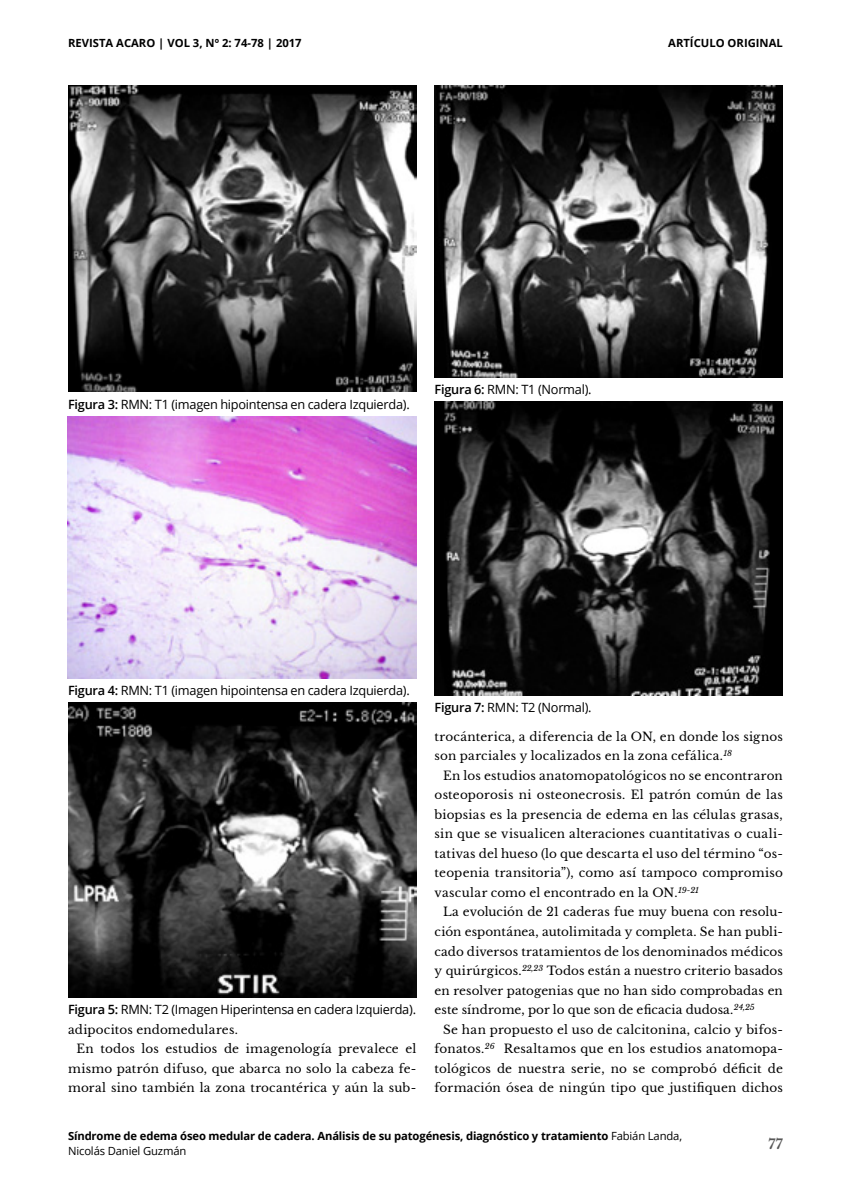
<style>
.page{position:relative;width:851px;height:1191px;background:#fff}
.page>*{position:absolute;margin:0;border:0;box-sizing:border-box;transform-origin:0 0}
.t1{font:700 13.5px "Libre Baskerville";color:#575757}
.t2{font:12.75px "Open Sans";letter-spacing:-.02em;color:#000}
.t3{font:12px/19.5px "Libre Baskerville";letter-spacing:.015em;color:#000;text-align:justify}
.t4{font:700 11.25px/15px "Open Sans";letter-spacing:-.015em;color:#000}
.s1{font-weight:600}
.s2{font-weight:400}
</style>
<div class="page">
<img style="left:68px;top:85px;width:348px;height:307px">
<img style="left:67px;top:416px;width:349px;height:262px">
<img style="left:68px;top:703px;width:348px;height:294px">
<img style="left:434px;top:85px;width:348px;height:292px">
<img style="left:434px;top:401px;width:348px;height:294px">
<p class="t4" style="left:68px;top:35px;width:235px">REVISTA ACARO | VOL 3, Nº 2: 74-78 | 2017</p>
<p class="t4" style="left:668px;top:35px;width:116px">ARTÍCULO ORIGINAL</p>
<p class="t2" style="left:68px;top:396px;width:343px"><span class="s1">Figura 3:</span> RMN: T1 (imagen hipointensa en cadera Izquierda).</p>
<p class="t2" style="left:434px;top:381px;width:158px"><span class="s1">Figura 6:</span> RMN: T1 (Normal).</p>
<p class="t2" style="left:68px;top:682px;width:343px"><span class="s1">Figura 4:</span> RMN: T1 (imagen hipointensa en cadera Izquierda).</p>
<p class="t2" style="left:68px;top:1001px;width:349px"><span class="s1">Figura 5:</span> RMN: T2 (Imagen Hiperintensa en cadera Izquierda).</p>
<p class="t3" style="left:68px;top:1019px;width:171px">adipocitos endomedulares.</p>
<p class="t3" style="left:77px;top:1039px;width:341px">En todos los estudios de imagenología prevalece el</p>
<p class="t3" style="left:68px;top:1058px;width:350px">mismo patrón difuso, que abarca no solo la cabeza fe-</p>
<p class="t3" style="left:68px;top:1078px;width:350px">moral sino también la zona trocantérica y aún la sub-</p>
<p class="t2" style="left:434px;top:698px;width:158px"><span class="s1">Figura 7:</span> RMN: T2 (Normal).</p>
<p class="t3" style="left:434px;top:727px;width:350px">trocánterica, a diferencia de la ON, en donde los signos son parciales y localizados en la zona cefálica.<sup>18</sup></p>
<p class="t3" style="left:434px;top:766px;width:350px;text-indent:9px">En los estudios anatomopatológicos no se encontraron osteoporosis ni osteonecrosis. El patrón común de las biopsias es la presencia de edema en las células grasas, sin que se visualicen alteraciones cuantitativas o cuali&shy;tativas del hueso (lo que descarta el uso del término “os&shy;teopenia transitoria”), como así tampoco compromiso vascular como el encontrado en la ON.<sup>19-21</sup></p>
<p class="t3" style="left:434px;top:902px;width:350px;text-indent:9px">La evolución de 21 caderas fue muy buena con resolu&shy;ción espontánea, autolimitada y completa. Se han publi&shy;cado diversos tratamientos de los denominados médicos y quirúrgicos.<sup>22,23</sup> Todos están a nuestro criterio basados en resolver patogenias que no han sido comprobadas en este síndrome, por lo que son de eficacia dudosa.<sup>24,25</sup></p>
<p class="t3" style="left:434px;top:1019px;width:350px;text-indent:9px">Se han propuesto el uso de calcitonina, calcio y bifos&shy;fonatos.<sup>26</sup> Resaltamos que en los estudios anatomopa&shy;tológicos de nuestra serie, no se comprobó déficit de formación ósea de ningún tipo que justifiquen dichos</p>
<p class="t4" style="left:68px;top:1128px;width:615px">Síndrome de edema óseo medular de cadera. Análisis de su patogénesis, diagnóstico y tratamiento <span class="s2">Fabián Landa,<br>Nicolás Daniel Guzmán</span></p>
<p class="t1" style="left:768px;top:1136px;width:16px">77</p>
</div>
